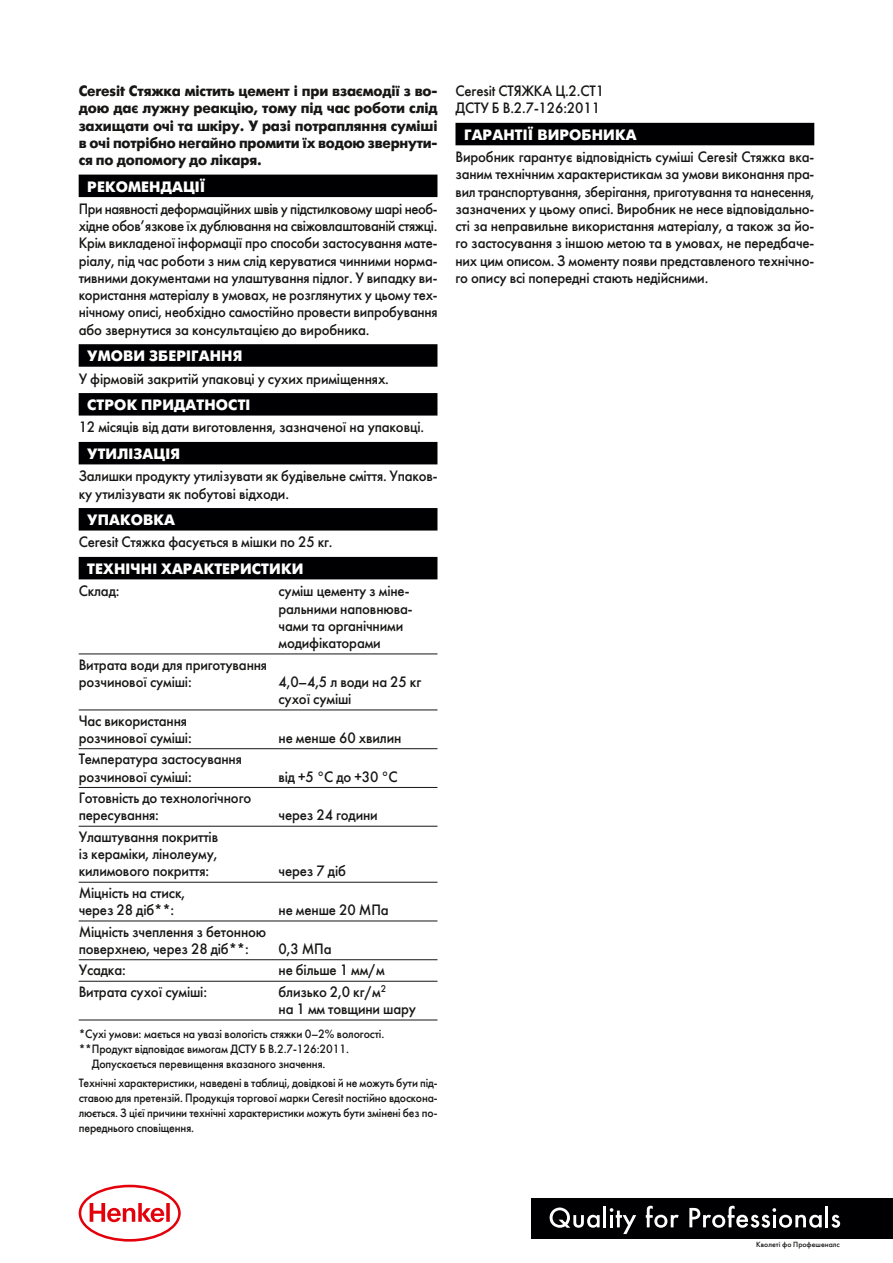
<style>
.page{position:relative;width:893px;height:1263px;background:#fff}
.page>*{position:absolute;margin:0;border:0;box-sizing:border-box;transform-origin:0 0}
.t1{font:15px/17.2px "Futura Futuris";letter-spacing:-.01em;color:#181716;scale:.95 1}
.t2{font:15px/17.2px "Futura Futuris";letter-spacing:-.01em;color:#181716;text-align:justify;scale:.93 1}
.t3{font:700 15px/17.2px "Futura Futuris";letter-spacing:-.01em;color:#181716;text-align:justify;scale:.95 1}
.t4{font:700 15px "Futura Futuris";letter-spacing:.01em;color:#fff}
.t5{font:15px/17.2px "Futura Futuris";letter-spacing:-.01em;color:#181716;scale:.94 1}
.t6{font:12px/15px "Futura Futuris";letter-spacing:-.01em;color:#181716;text-align:justify;scale:.94 1}
.t7{font:12px "Futura Futuris";letter-spacing:-.01em;color:#181716;scale:.95 1}
.t8{font:7.5px "Futura Futuris";color:#181716}
</style>
<div class="page">
<div style="left:79px;top:175px;width:358px;height:22px;background:#000002"></div>
<div style="left:79px;top:344px;width:358px;height:23px;background:#000002"></div>
<div style="left:79px;top:393px;width:358px;height:23px;background:#000002"></div>
<div style="left:79px;top:442px;width:358px;height:22px;background:#000002"></div>
<div style="left:79px;top:508px;width:358px;height:22px;background:#000002"></div>
<div style="left:79px;top:557px;width:358px;height:22px;background:#000002"></div>
<hr style="left:79px;top:653px;width:358px;height:1px;background:#181716">
<hr style="left:79px;top:709px;width:358px;height:1px;background:#181716">
<hr style="left:79px;top:748px;width:358px;height:1px;background:#181716">
<hr style="left:79px;top:787px;width:358px;height:1px;background:#181716">
<hr style="left:79px;top:826px;width:358px;height:1px;background:#181716">
<hr style="left:79px;top:882px;width:358px;height:1px;background:#181716">
<hr style="left:79px;top:920px;width:358px;height:1px;background:#181716">
<hr style="left:79px;top:959px;width:358px;height:1px;background:#181716">
<hr style="left:79px;top:981px;width:358px;height:1px;background:#181716">
<hr style="left:79px;top:1019px;width:358px;height:1px;background:#181716">
<div style="left:455px;top:123px;width:359px;height:22px;background:#000002"></div>
<svg style="left:79px;top:1185px;width:102px;height:56px"></svg>
<div style="left:531px;top:1198px;width:362px;height:40px;background:#000002"></div>
<svg style="left:831px;top:1215px;width:9px;height:13px"></svg>
<hr style="left:825px;top:1206px;width:3px;height:21px;background:#fff">
<svg style="left:689px;top:1206px;width:133px;height:22px"></svg>
<hr style="left:603px;top:1206px;width:3px;height:21px;background:#fff">
<svg style="left:550px;top:1207px;width:50px;height:21px"></svg>
<svg style="left:610px;top:1208px;width:26px;height:26px"></svg>
<svg style="left:646px;top:1206px;width:33px;height:22px"></svg>
<p class="t3" style="left:79px;top:83px;width:379px">Ceresit Стяжка містить цемент і при взаємодії з во&shy;дою дає лужну реакцію, тому під час роботи слід захищати очі та шкіру. У разі потрапляння суміші в очі потрібно негайно промити їх водою звернути&shy;ся по допомогу до лікаря.</p>
<p class="t4" style="left:87px;top:177px;width:120px">РЕКОМЕНДАЦІЇ</p>
<p class="t2" style="left:79px;top:200px;width:388px">При наявності деформаційних швів у підстилковому шарі необ&shy;хідне обов’язкове їх дублювання на свіжовлаштованій стяжці.<br>Крім викладеної інформації про способи застосування мате&shy;ріалу, під час роботи з ним слід керуватися чинними норма&shy;тивними документами на улаштування підлог. У випадку ви&shy;користання матеріалу в умовах, не розглянутих у цьому тех&shy;нічному описі, необхідно самостійно провести випробування або звернутися за консультацією до виробника.</p>
<p class="t4" style="left:87px;top:347px;width:157px">УМОВИ ЗБЕРІГАННЯ</p>
<p class="t1" style="left:79px;top:370px;width:328px">У фірмовій закритій упаковці у сухих приміщеннях.</p>
<p class="t4" style="left:87px;top:396px;width:165px">СТРОК ПРИДАТНОСТІ</p>
<p class="t1" style="left:79px;top:419px;width:365px">12 місяців від дати виготовлення, зазначеної на упаковці.</p>
<p class="t4" style="left:87px;top:445px;width:94px">УТИЛІЗАЦІЯ</p>
<p class="t5" style="left:79px;top:468px;width:383px">Залишки продукту утилізувати як будівельне сміття. Упаков&shy;ку утилізувати як побутові відходи.</p>
<p class="t4" style="left:87px;top:511px;width:89px">УПАКОВКА</p>
<p class="t1" style="left:79px;top:534px;width:269px">Ceresit Стяжка фасується в мішки по 25 кг.</p>
<p class="t4" style="left:87px;top:560px;width:218px">ТЕХНІЧНІ ХАРАКТЕРИСТИКИ</p>
<p class="t1" style="left:79px;top:583px;width:45px">Склад:</p>
<p class="t1" style="left:279px;top:583px;width:143px">суміш цементу з міне&shy;ральними наповнюва&shy;чами та органічними модифікаторами</p>
<p class="t1" style="left:79px;top:656px;width:200px">Витратa води для приготування розчинової суміші:</p>
<p class="t1" style="left:279px;top:673px;width:152px">4,0–4,5 л води на 25 кг сухої суміші</p>
<p class="t1" style="left:79px;top:712px;width:121px">Час використання розчинової суміші:</p>
<p class="t1" style="left:79px;top:751px;width:173px">Температура застосування розчинової суміші:</p>
<p class="t1" style="left:79px;top:789px;width:183px">Готовність до технологічного пересування:</p>
<p class="t1" style="left:79px;top:828px;width:148px;text-align:justify">Улаштування покриттів із кераміки, лінолеуму, килимового покриття:</p>
<p class="t1" style="left:79px;top:884px;width:114px">Міцність на стиск, через 28 діб**:</p>
<p class="t1" style="left:79px;top:923px;width:199px">Міцність зчеплення з бетонною поверхнею, через 28 діб**:</p>
<p class="t1" style="left:279px;top:729px;width:131px">не менше 60 хвилин</p>
<p class="t1" style="left:279px;top:768px;width:127px">від +5 °C до +30 °C</p>
<p class="t1" style="left:279px;top:807px;width:106px">через 24 години</p>
<p class="t1" style="left:279px;top:863px;width:72px">через 7 діб</p>
<p class="t1" style="left:279px;top:901px;width:117px">не менше 20 МПа</p>
<p class="t1" style="left:279px;top:940px;width:57px">0,3 МПа</p>
<p class="t1" style="left:79px;top:962px;width:51px">Усадка:</p>
<p class="t1" style="left:279px;top:962px;width:113px">не більше 1 мм/м</p>
<p class="t1" style="left:79px;top:983px;width:137px">Витрата сухої суміші:</p>
<p class="t1" style="left:278px;top:983px;width:146px">близько 2,0 кг/м<sup>2<br></sup>на 1 мм товщини шару</p>
<p class="t7" style="left:79px;top:1026px;width:323px">*Сухі умови: мається на увазі вологість стяжки 0–2% вологості.</p>
<p class="t7" style="left:79px;top:1041px;width:286px">**Продукт відповідає вимогам ДСТУ Б В.2.7-126:2011.</p>
<p class="t7" style="left:92px;top:1056px;width:248px">Допускається перевищення вказаного значення.</p>
<p class="t6" style="left:79px;top:1075px;width:383px">Технічні характеристики, наведені в таблиці, довідкові й не можуть бути під&shy;ставою для претензій. Продукція торгової марки Ceresit постійно вдоскона&shy;люється. З цієї причини технічні характеристики можуть бути змінені без по&shy;переднього сповіщення.</p>
<p class="t1" style="left:455px;top:82px;width:158px">Ceresit СТЯЖКА Ц.2.СТ1<br>ДСТУ Б В.2.7-126:2011</p>
<p class="t4" style="left:464px;top:126px;width:174px">ГАРАНТІЇ ВИРОБНИКА</p>
<p class="t1" style="left:455px;top:149px;width:379px;text-align:justify">Виробник гарантує відповідність суміші Ceresit Стяжка вка&shy;заним технічним характеристикам за умови виконання пра&shy;вил транспортування, зберігання, приготування та нанесення, зазначених у цьому описі. Виробник не несе відповідально&shy;сті за неправильне використання матеріалу, а також за йо&shy;го застосування з іншою метою та в умовах, не передбаче&shy;них цим описом. З моменту появи представленого технічно&shy;го опису всі попередні стають недійсними.</p>
<p class="t8" style="left:756px;top:1240px;width:85px">Кволеті фо Профешеналс</p>
</div>
